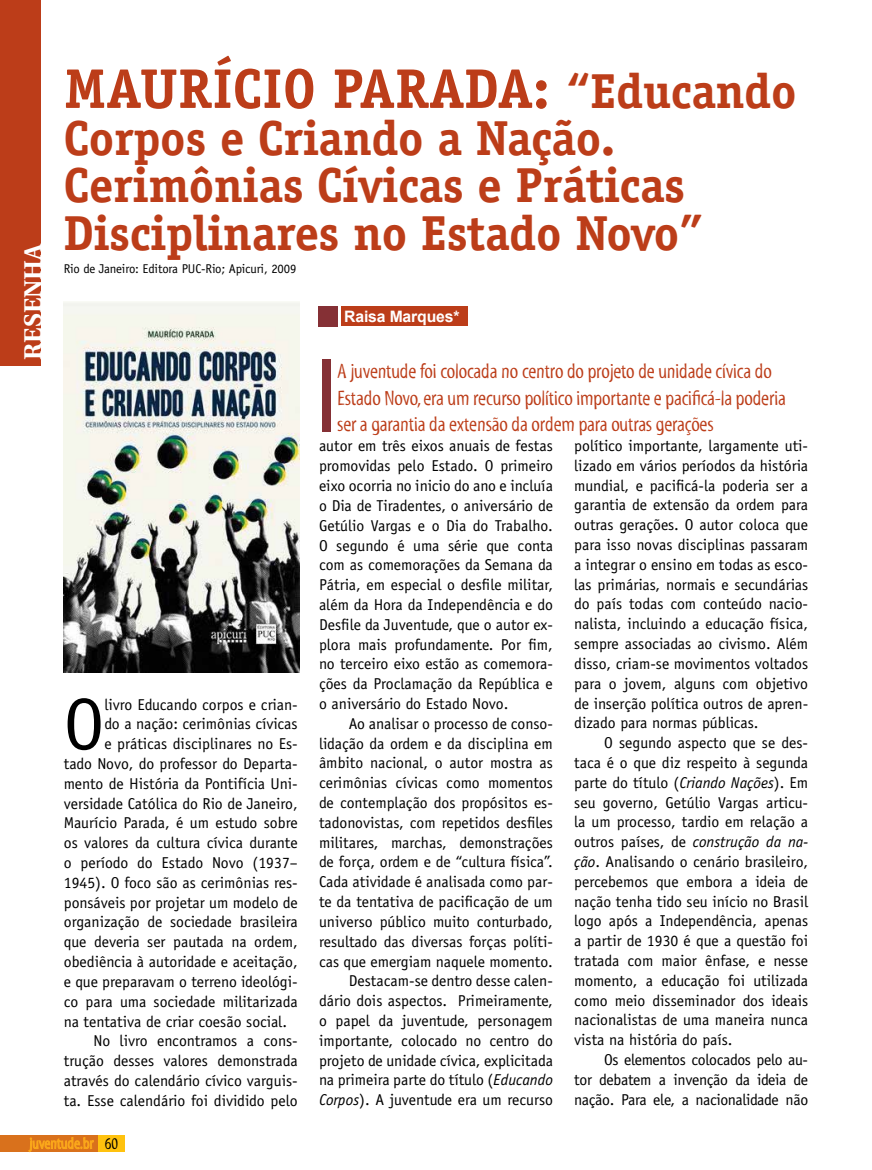
<style>
.page{position:relative;width:872px;height:1170px;background:#fff}
.page>*{position:absolute;margin:0;border:0;box-sizing:border-box;transform-origin:0 0}
.t1{font:73.05px "Officina Sans";color:#000}
.t2{font:700 55.95px "Officina Serif";color:#bc3d19}
.t3{font:700 49.2px/47.2px "Officina Serif";letter-spacing:-.01em;color:#bc3d19}
.t4{font:700 24.6px "Utopia";color:#fff}
.t5{font:21px/26.2px "Myriad Tilt";letter-spacing:-.01em;color:#bc3d19}
.t6{font:16.5px "Myriad Tilt";color:#000}
.t7{font:15.75px/19.8px "Officina Sans";color:#000;text-align:justify}
.t8{font:700 15.75px "Arial";letter-spacing:-.01em;color:#fff}
.t9{font:12.75px "Officina Sans";letter-spacing:-.01em;color:#000}
.s1{font-size:55.95px}
.s2{font-style:italic}
</style>
<div class="page">
<div style="left:0;top:1135px;width:98px;height:17px;background:#d9711c"></div>
<div style="left:98px;top:1135px;width:27px;height:17px;background:#ffc20e"></div>
<svg style="left:28px;top:1137px;width:66px;height:16px"></svg>
<div style="left:318px;top:306px;width:19px;height:20px;background:#853035"></div>
<div style="left:341px;top:306px;width:126px;height:20px;background:#bc3d19"></div>
<div style="left:0;top:0;width:40px;height:365px;background:#bc3d19"></div>
<img style="left:64px;top:302px;width:235px;height:370px">
<div style="left:322px;top:359px;width:8px;height:73px;background:#853035"></div>
<h3 class="t4" style="left:19px;top:359px;width:117px;rotate:-90deg">RESENHA</h3>
<h2 class="t2" style="left:212px;top:54px;width:183px">ício Parada</h2>
<h2 class="t2" style="left:64px;top:54px;width:79px">Maur</h2>
<h3 class="t3" style="left:64px;top:67px;width:734px;text-indent:469px"><span class="s1">:</span> “Educando<br>Corpos e Criando a Nação.<br>Cerimônias Cívicas e Práticas<br>Disciplinares no Estado Novo”</h3>
<p class="t9" style="left:64px;top:261px;width:234px">Rio de Janeiro: Editora PUC-Rio; Apicuri, 2009</p>
<h1 class="t1" style="left:64px;top:681px;width:42px">O</h1>
<p class="t7" style="left:104px;top:694px;width:195px">livro Educando corpos e crian-</p>
<p class="t7" style="left:104px;top:714px;width:195px">do a nação: cerimônias cívicas</p>
<p class="t7" style="left:104px;top:734px;width:195px">e práticas disciplinares no Es-</p>
<p class="t7" style="left:64px;top:753px;width:235px">tado Novo, do professor do Departa-</p>
<p class="t7" style="left:64px;top:773px;width:235px">mento de História da Pontifícia Uni-</p>
<p class="t7" style="left:64px;top:793px;width:235px">versidade Católica do Rio de Janeiro,</p>
<p class="t7" style="left:64px;top:813px;width:235px">Maurício Parada, é um estudo sobre</p>
<p class="t7" style="left:64px;top:833px;width:235px">os valores da cultura cívica durante</p>
<p class="t7" style="left:64px;top:852px;width:235px">o período do Estado Novo (1937–</p>
<p class="t7" style="left:64px;top:872px;width:235px">1945). O foco são as cerimônias res-</p>
<p class="t7" style="left:64px;top:892px;width:235px">ponsáveis por projetar um modelo de</p>
<p class="t7" style="left:64px;top:912px;width:235px">organização de sociedade brasileira</p>
<p class="t7" style="left:64px;top:932px;width:235px">que deveria ser pautada na ordem,</p>
<p class="t7" style="left:64px;top:951px;width:235px">obediência à autoridade e aceitação,</p>
<p class="t7" style="left:64px;top:971px;width:235px">e que preparavam o terreno ideológi-</p>
<p class="t7" style="left:64px;top:991px;width:235px">co para uma sociedade militarizada</p>
<p class="t7" style="left:64px;top:1011px;width:225px">na tentativa de criar coesão social.</p>
<p class="t7" style="left:94px;top:1030px;width:206px">No livro encontramos a cons-</p>
<p class="t7" style="left:64px;top:1050px;width:235px">trução desses valores demonstrada</p>
<p class="t7" style="left:64px;top:1070px;width:235px">através do calendário cívico varguis-</p>
<p class="t7" style="left:64px;top:1090px;width:235px">ta. Esse calendário foi dividido pelo</p>
<p class="t6" style="left:105px;top:1134px;width:15px">60</p>
<p class="t8" style="left:344px;top:305px;width:117px">Raisa Marques*</p>
<h3 class="t5" style="left:337px;top:358px;width:450px">A juventude foi colocada no centro do projeto de unidade cívica do<br>Estado Novo, era um recurso político importante e pacificá-la poderia ser a garantia da extensão da ordem para outras gerações</h3>
<p class="t7" style="left:319px;top:436px;width:235px">autor em três eixos anuais de festas promovidas pelo Estado. O primeiro eixo ocorria no inicio do ano e incluía o Dia de Tiradentes, o aniversário de Getúlio Vargas e o Dia do Trabalho.<br>O segundo é uma série que conta com as comemorações da Semana da Pátria, em especial o desfile militar, além da Hora da Independência e do Desfile da Juventude, que o autor ex&shy;plora mais profundamente. Por fim, no terceiro eixo estão as comemora&shy;ções da Proclamação da República e o aniversário do Estado Novo.</p>
<p class="t7" style="left:319px;top:713px;width:235px;text-align:right">Ao analisar o processo de conso&shy;lidação da ordem e da disciplina em âmbito nacional, o autor mostra as cerimônias cívicas como momentos de contemplação dos propósitos es&shy;tadonovistas, com repetidos desfiles militares, marchas, demonstrações de força, ordem e de “cultura física”.<br>Cada atividade é analisada como par&shy;te da tentativa de pacificação de um universo público muito conturbado, resultado das diversas forças políti&shy;cas que emergiam naquele momento.<br>Destacam-se dentro desse calen&shy;dário dois aspectos. Primeiramente, o papel da juventude, personagem importante, colocado no centro do projeto de unidade cívica, explicitada na primeira parte do título (<span class="s2">Educando Corpos</span>). A juventude era um recurso</p>
<p class="t7" style="left:574px;top:436px;width:235px">político importante, largamente uti&shy;lizado em vários períodos da história mundial, e pacificá-la poderia ser a garantia de extensão da ordem para outras gerações. O autor coloca que para isso novas disciplinas passaram a integrar o ensino em todas as esco&shy;las primárias, normais e secundárias do país todas com conteúdo nacio&shy;nalista, incluindo a educação física, sempre associadas ao civismo. Além disso, criam-se movimentos voltados para o jovem, alguns com objetivo de inserção política outros de apren&shy;dizado para normas públicas.</p>
<p class="t7" style="left:574px;top:732px;width:235px;text-indent:30px">O segundo aspecto que se des&shy;taca é o que diz respeito à segunda parte do título (<span class="s2">Criando Nações</span>). Em seu governo, Getúlio Vargas articu&shy;la um processo, tardio em relação a outros países, de <span class="s2">construção da na&shy;ção</span>. Analisando o cenário brasileiro, percebemos que embora a ideia de nação tenha tido seu início no Brasil logo após a Independência, apenas a partir de 1930 é que a questão foi tratada com maior ênfase, e nesse momento, a educação foi utilizada como meio disseminador dos ideais nacionalistas de uma maneira nunca vista na história do país.</p>
<p class="t7" style="left:574px;top:1049px;width:235px;text-indent:30px">Os elementos colocados pelo au&shy;tor debatem a invenção da ideia de nação. Para ele, a nacionalidade não</p>
</div>
